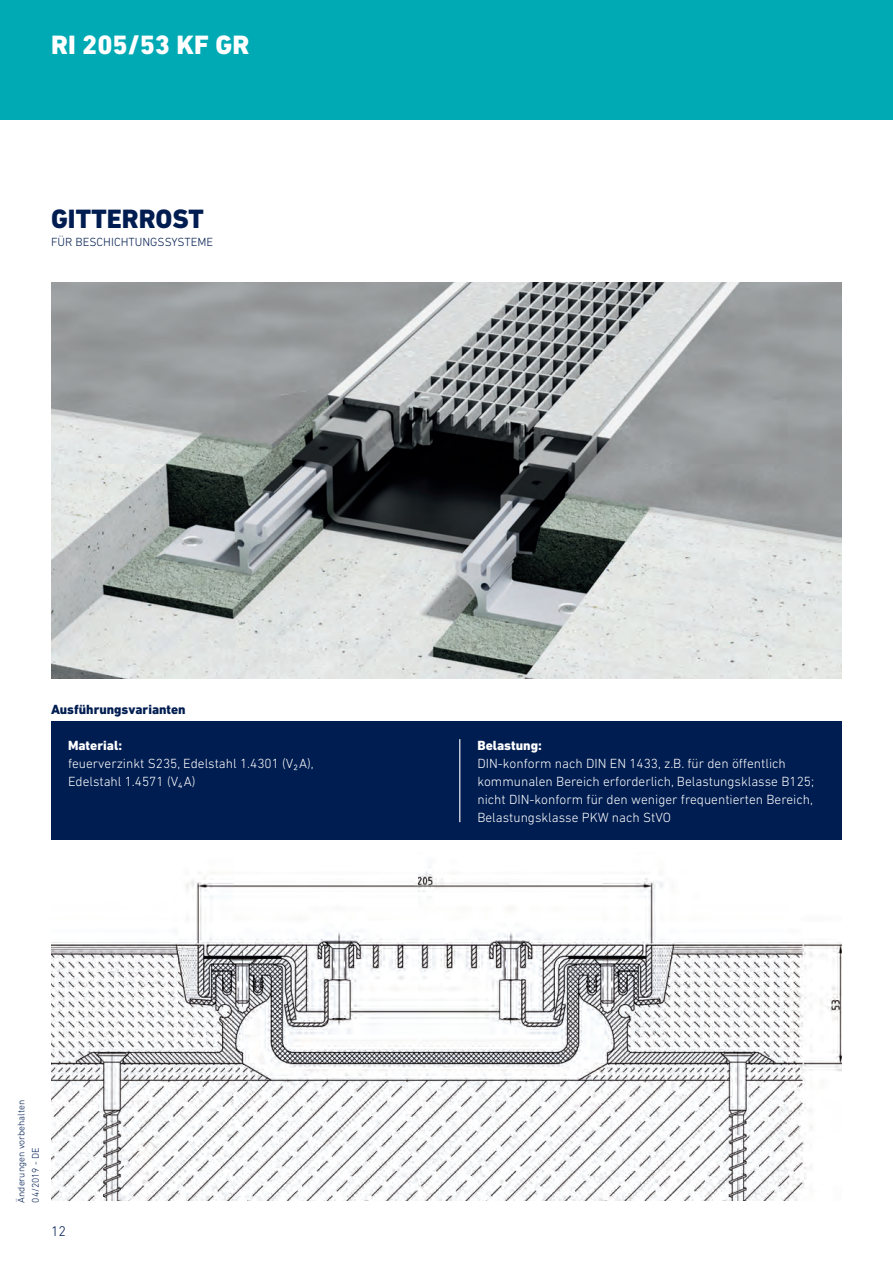
<style>
.page{position:relative;width:893px;height:1263px;background:#fff}
.page>*{position:absolute;margin:0;border:0;box-sizing:border-box;transform-origin:0 0}
.t1{font:800 27px "DIN Next LT Pro";color:#fff}
.t2{font:800 27px "DIN Next LT Pro";color:#001d51}
.t3{font:300 14.25px "DIN Next LT Pro";color:#001d51}
.t4{font:300 13.5px/18px "DIN Next LT Pro";color:#fff}
.t5{font:800 13.5px "DIN Next LT Pro";color:#001d51}
.t6{font:800 13.5px "DIN Next LT Pro";color:#fff}
.t7{font:300 12px "DIN Next LT Pro";color:#001d51}
.t8{font:300 9.75px/14.1px "DIN Next LT Pro";color:#001f53}
</style>
<div class="page">
<div style="left:0;top:0;width:893px;height:120px;background:#00aab5"></div>
<img style="left:51px;top:872px;width:791px;height:328px">
<img style="left:51px;top:282px;width:791px;height:396px">
<div style="left:51px;top:722px;width:791px;height:118px;background:#001d51"></div>
<hr style="left:459px;top:739px;width:1px;height:83px;background:#fff">
<h1 class="t1" style="left:51px;top:29px;width:200px">RI 205/53 KF GR</h1>
<h1 class="t2" style="left:51px;top:203px;width:154px">GITTERROST</h1>
<p class="t7" style="left:51px;top:235px;width:164px">FÜR BESCHICHTUNGSSYSTEME</p>
<p class="t5" style="left:51px;top:701px;width:136px">Ausführungsvarianten</p>
<p class="t6" style="left:68px;top:737px;width:56px">Material:</p>
<p class="t4" style="left:68px;top:754px;width:247px">feuerverzinkt S235, Edelstahl 1.4301 (V₂A),<br>Edelstahl 1.4571 (V₄ A)</p>
<p class="t8" style="left:14px;top:1203px;width:104px;rotate:-90deg">Änderungen vorbehalten<br>04/2019 - DE</p>
<p class="t3" style="left:51px;top:1223px;width:17px">12</p>
<p class="t6" style="left:477px;top:737px;width:66px">Belastung:</p>
<p class="t4" style="left:477px;top:754px;width:338px">DIN-konform nach DIN EN 1433, z.B. für den öffentlich kommunalen Bereich erforderlich, Belastungsklasse B125; nicht DIN-konform für den weniger frequentierten Bereich, Belastungsklasse PKW nach StVO</p>
</div>
